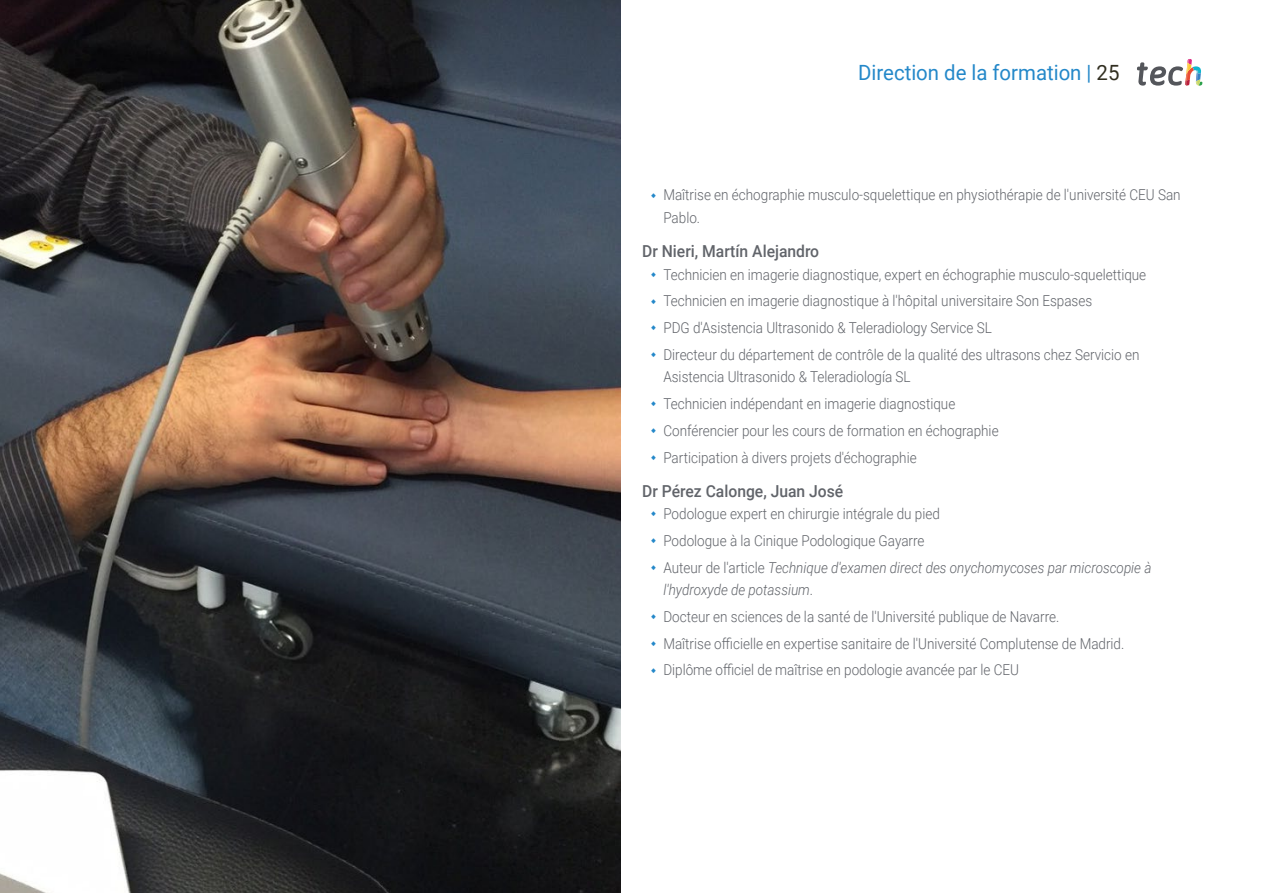
<style>
.page{position:relative;width:1263px;height:893px;background:#fff}
.page>*{position:absolute;margin:0;border:0;box-sizing:border-box;transform-origin:0 0}
.t1{font:21px "Roboto";color:#2488c9}
.t2{font:500 16.5px "Roboto";color:#61646a;scale:.95 1}
.t3{font:300 15px/26.7px "Roboto";color:#61646a;scale:.9 1}
.s1{color:#312e20}
.s2{font-style:italic}
</style>
<div class="page">
<svg style="left:1137px;top:59px;width:65px;height:27px"></svg>
<img style="left:0;top:0;width:621px;height:893px">
<h1 class="t1" style="left:858px;top:57px;width:263px">Direction de la formation | <span class="s1">25</span></h1>
<p class="t3" style="left:663px;top:183px;width:576px;line-height:22.5px">Maîtrise en échographie musculo-squelettique en physiothérapie de l'université CEU San<br>Pablo.</p>
<p class="t2" style="left:642px;top:240px;width:188px">Dr Nieri, Martín Alejandro</p>
<p class="t3" style="left:663px;top:260px;width:538px">Technicien en imagerie diagnostique, expert en échographie musculo-squelettique Technicien en imagerie diagnostique à l'hôpital universitaire Son Espases<br>PDG d'Asistencia Ultrasonido &amp; Teleradiology Service SL<br>Directeur du département de contrôle de la qualité des ultrasons chez Servicio en</p>
<p class="t3" style="left:663px;top:363px;width:374px">Asistencia Ultrasonido &amp; Teleradiología SL<br>Technicien indépendant en imagerie diagnostique Conférencier pour les cours de formation en échographie Participation à divers projets d'échographie</p>
<p class="t2" style="left:642px;top:479px;width:213px">Dr Pérez Calonge, Juan José</p>
<p class="t3" style="left:663px;top:500px;width:544px">Podologue expert en chirurgie intégrale du pied<br>Podologue à la Cinique Podologique Gayarre<br>Auteur de l'article <span class="s2">Technique d'examen direct des onychomycoses par microscopie à</span></p>
<p class="t3" style="left:663px;top:576px;width:514px"><span class="s2">l'hydroxyde de potassium</span>.<br>Docteur en sciences de la santé de l'Université publique de Navarre.<br>Maîtrise officielle en expertise sanitaire de l'Université Complutense de Madrid.<br>Diplôme officiel de maîtrise en podologie avancée par le CEU</p>
</div>
